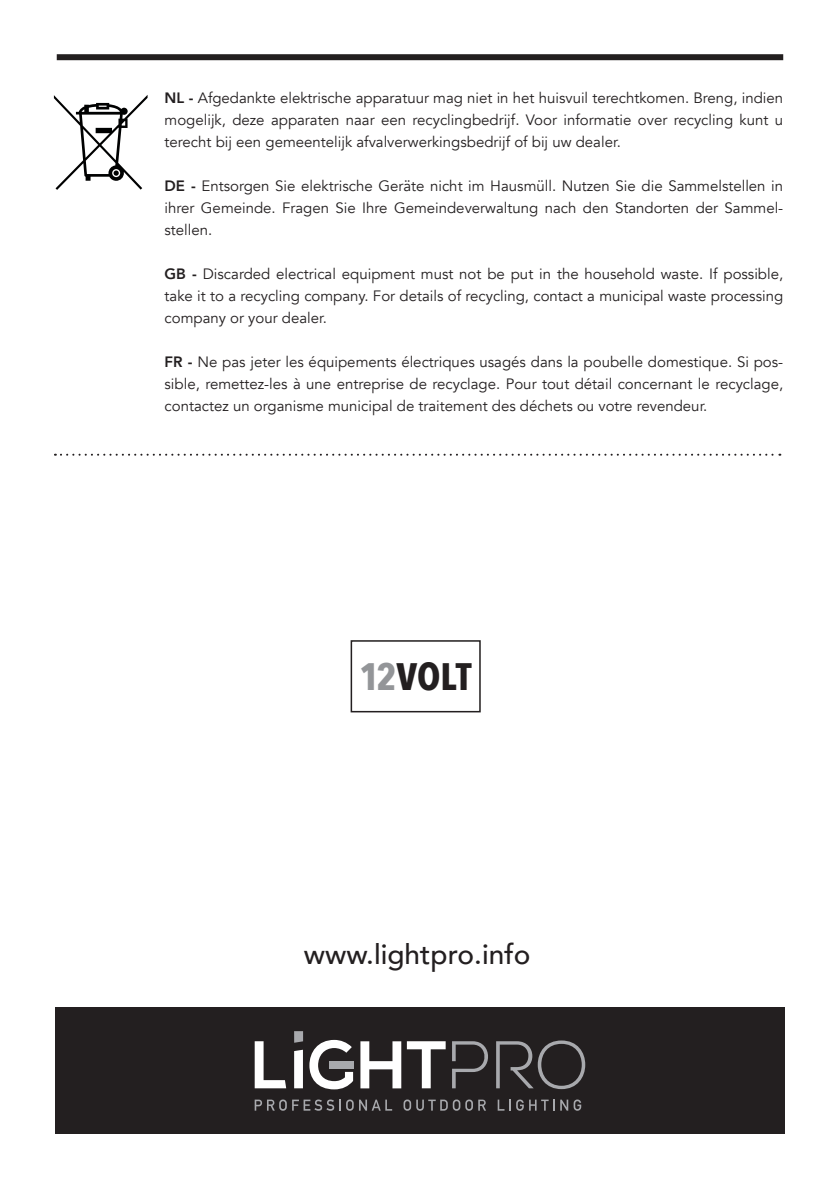
<style>
.page{position:relative;width:840px;height:1191px;background:#fff}
.page>*{position:absolute;margin:0;border:0;box-sizing:border-box;transform-origin:0 0}
.t1{font:700 38.2px "Avenir Next Condensed";letter-spacing:-.005em;color:#231f20}
.t2{font:500 28px "Avenir";color:#231f20}
.t3{font:15px/22px "Avenir";color:#231f20;text-align:justify}
.s1{font-weight:800}
.s2{color:#939598}
</style>
<div class="page">
<div style="left:55px;top:1007px;width:729px;height:127px;background:#231f20"></div>
<svg style="left:360px;top:1041px;width:85px;height:47px"></svg>
<svg style="left:309px;top:1040px;width:44px;height:49px"></svg>
<svg style="left:294px;top:1049px;width:9px;height:39px"></svg>
<svg style="left:254px;top:1041px;width:32px;height:47px"></svg>
<svg style="left:294px;top:1031px;width:9px;height:11px"></svg>
<svg style="left:452px;top:1040px;width:133px;height:49px;background:#3f3c3d"></svg>
<div style="left:329px;top:1061px;width:24px;height:8px;background:#a8a9ad"></div>
<svg style="left:254px;top:1099px;width:99px;height:11px"></svg>
<svg style="left:359px;top:1099px;width:33px;height:11px"></svg>
<svg style="left:403px;top:1099px;width:69px;height:11px"></svg>
<svg style="left:478px;top:1099px;width:8px;height:11px"></svg>
<svg style="left:497px;top:1099px;width:13px;height:11px"></svg>
<svg style="left:516px;top:1099px;width:7px;height:11px"></svg>
<svg style="left:529px;top:1099px;width:25px;height:11px"></svg>
<svg style="left:560px;top:1099px;width:21px;height:11px"></svg>
<div style="left:57px;top:54px;width:725px;height:6px;background:#231f20"></div>
<svg style="left:54px;top:95px;width:93px;height:95px"></svg>
<div style="left:350px;top:640px;width:130px;height:72px;border:2px solid #231f20"></div>
<svg style="left:55px;top:454px;width:725px;height:2px"></svg>
<p class="t3" style="left:164px;top:87px;width:619px"><span class="s1">NL -</span> Afgedankte elektrische apparatuur mag niet in het huisvuil terechtkomen. Breng, indien mogelijk, deze apparaten naar een recyclingbedrijf. Voor informatie over recycling kunt u terecht bij een gemeentelijk afvalverwerkingsbedrijf of bij uw dealer.</p>
<p class="t3" style="left:164px;top:175px;width:619px"><span class="s1">DE -</span> Entsorgen Sie elektrische Geräte nicht im Hausmüll. Nutzen Sie die Sammelstellen in ihrer Gemeinde. Fragen Sie Ihre Gemeindeverwaltung nach den Standorten der Sammel&shy;stellen.</p>
<p class="t3" style="left:164px;top:263px;width:620px"><span class="s1">GB -</span> Discarded electrical equipment must not be put in the household waste. If possible, take it to a recycling company. For details of recycling, contact a municipal waste processing company or your dealer.</p>
<p class="t3" style="left:164px;top:351px;width:619px"><span class="s1">FR -</span> Ne pas jeter les équipements électriques usagés dans la poubelle domestique. Si pos&shy;sible, remettez-les à une entreprise de recyclage. Pour tout détail concernant le recyclage, contactez un organisme municipal de traitement des déchets ou votre revendeur.</p>
<h1 class="t1" style="left:359px;top:653px;width:113px"><span class="s2">12</span>VOLT</h1>
<h2 class="t2" style="left:304px;top:929px;width:228px">www.lightpro.info</h2>
</div>
